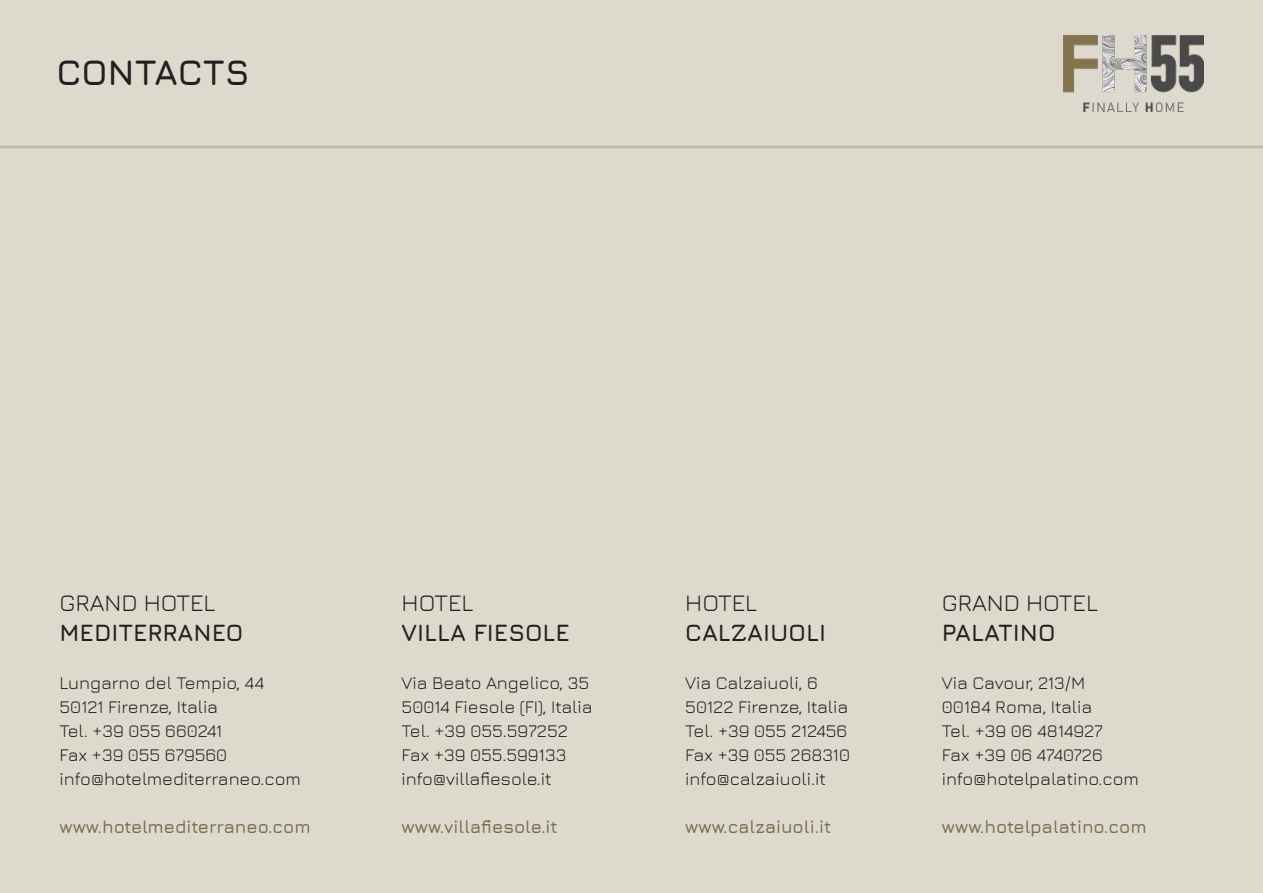
<style>
.page{position:relative;width:1263px;height:893px;background:#ded9cd}
.page>*{position:absolute;margin:0;border:0;box-sizing:border-box;transform-origin:0 0}
.t1{font:700 36px "Jura";color:#231f20}
.t2{font:700 24px "Jura";color:#231f20}
.t3{font:24px "Jura";color:#231f20}
.t4{font:18px/24px "Jura";color:#231f20}
.t5{font:600 18px "Jura";color:#796c4e}
</style>
<div class="page">
<hr style="left:0;top:146px;width:1263px;height:2px;background:#796b4e">
<img style="left:1064px;top:36px;width:139px;height:75px">
<h1 class="t1" style="left:56px;top:47px;width:195px">CONTACTS</h1>
<h2 class="t3" style="left:60px;top:586px;width:158px">GRAND HOTEL</h2>
<h2 class="t2" style="left:60px;top:616px;width:185px">MEDITERRANEO</h2>
<p class="t4" style="left:60px;top:669px;width:243px">Lungarno del Tempio, 44<br>50121 Firenze, Italia<br>Tel. +39 055 660241<br>Fax +39 055 679560 info@hotelmediterraneo.com</p>
<p class="t5" style="left:60px;top:814px;width:253px">www.hotelmediterraneo.com</p>
<h2 class="t3" style="left:402px;top:586px;width:73px">HOTEL</h2>
<h2 class="t2" style="left:402px;top:616px;width:170px">VILLA FIESOLE</h2>
<p class="t4" style="left:402px;top:670px;width:192px">Via Beato Angelico, 35<br>50014 Fiesole (FI), Italia<br>Tel. +39 055.597252<br>Fax +39 055.599133 info@villafiesole.it</p>
<p class="t5" style="left:402px;top:814px;width:158px">www.villafiesole.it</p>
<h2 class="t3" style="left:685px;top:586px;width:73px">HOTEL</h2>
<h2 class="t2" style="left:685px;top:616px;width:142px">CALZAIUOLI</h2>
<p class="t4" style="left:685px;top:670px;width:166px">Via Calzaiuoli, 6<br>50122 Firenze, Italia<br>Tel. +39 055 212456<br>Fax +39 055 268310 info@calzaiuoli.it</p>
<p class="t5" style="left:685px;top:814px;width:148px">www.calzaiuoli.it</p>
<h2 class="t3" style="left:942px;top:586px;width:158px">GRAND HOTEL</h2>
<h2 class="t2" style="left:942px;top:616px;width:115px">PALATINO</h2>
<p class="t4" style="left:942px;top:670px;width:199px">Via Cavour, 213/M<br>00184 Roma, Italia<br>Tel. +39 06 4814927<br>Fax +39 06 4740726 info@hotelpalatino.com</p>
<p class="t5" style="left:942px;top:814px;width:206px">www.hotelpalatino.com</p>
</div>
